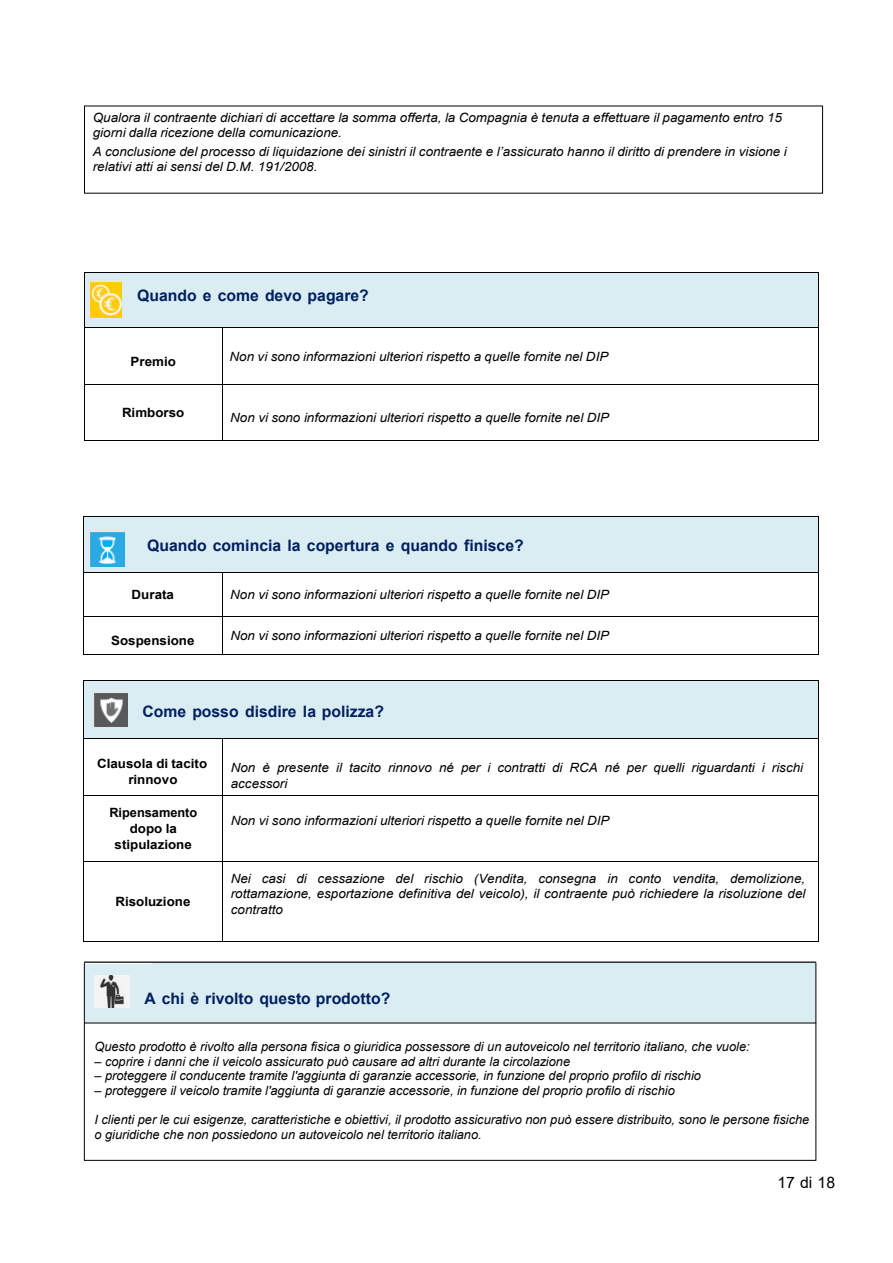
<style>
.page{position:relative;width:893px;height:1263px;background:#fff}
.page>*{position:absolute;margin:0;border:0;box-sizing:border-box;transform-origin:0 0}
.t1{font:700 15.75px "Arial";color:#001f5f}
.t2{font:15.75px "Arial";color:#000}
.t3{font:italic 12.75px/15.5px "Arial";color:#000;scale:1.05 1}
.t4{font:italic 12.75px/14.7px "Arial";color:#000}
.t5{font:700 12.75px/15.5px "Arial";color:#000;text-align:center;scale:1.04 1}
.t6{font:700 12.75px/15.6px "Arial";color:#000;text-align:center}
</style>
<div class="page">
<div style="left:84px;top:273px;width:734px;height:54px;background:#daedf3"></div>
<hr style="left:84px;top:272px;width:734px;height:1px;background:#000">
<hr style="left:84px;top:273px;width:1px;height:54px;background:#000">
<hr style="left:818px;top:273px;width:1px;height:54px;background:#000">
<hr style="left:84px;top:327px;width:138px;height:1px;background:#000">
<hr style="left:223px;top:327px;width:595px;height:1px;background:#000">
<hr style="left:84px;top:328px;width:1px;height:56px;background:#000">
<hr style="left:222px;top:328px;width:1px;height:56px;background:#000">
<hr style="left:818px;top:328px;width:1px;height:56px;background:#000">
<hr style="left:84px;top:384px;width:138px;height:1px;background:#000">
<hr style="left:223px;top:384px;width:595px;height:1px;background:#000">
<hr style="left:84px;top:385px;width:1px;height:55px;background:#000">
<hr style="left:84px;top:440px;width:138px;height:1px;background:#000">
<hr style="left:222px;top:385px;width:1px;height:55px;background:#000">
<hr style="left:223px;top:440px;width:595px;height:1px;background:#000">
<hr style="left:818px;top:385px;width:1px;height:55px;background:#000">
<div style="left:84px;top:517px;width:734px;height:55px;background:#daedf3"></div>
<hr style="left:84px;top:516px;width:734px;height:1px;background:#000">
<hr style="left:83px;top:517px;width:1px;height:55px;background:#000">
<hr style="left:818px;top:517px;width:1px;height:55px;background:#000">
<hr style="left:84px;top:572px;width:138px;height:1px;background:#000">
<hr style="left:223px;top:572px;width:595px;height:1px;background:#000">
<hr style="left:83px;top:573px;width:1px;height:43px;background:#000">
<hr style="left:222px;top:573px;width:1px;height:43px;background:#000">
<hr style="left:818px;top:573px;width:1px;height:43px;background:#000">
<hr style="left:84px;top:616px;width:138px;height:1px;background:#000">
<hr style="left:223px;top:616px;width:595px;height:1px;background:#000">
<hr style="left:83px;top:616px;width:1px;height:38px;background:#000">
<hr style="left:84px;top:654px;width:138px;height:1px;background:#000">
<hr style="left:222px;top:616px;width:1px;height:38px;background:#000">
<hr style="left:223px;top:654px;width:595px;height:1px;background:#000">
<hr style="left:818px;top:616px;width:1px;height:38px;background:#000">
<div style="left:84px;top:681px;width:734px;height:57px;background:#daedf3"></div>
<hr style="left:84px;top:680px;width:734px;height:1px;background:#000">
<hr style="left:83px;top:681px;width:1px;height:57px;background:#000">
<hr style="left:818px;top:681px;width:1px;height:57px;background:#000">
<hr style="left:84px;top:738px;width:138px;height:1px;background:#000">
<hr style="left:223px;top:738px;width:595px;height:1px;background:#000">
<hr style="left:83px;top:739px;width:1px;height:56px;background:#000">
<hr style="left:222px;top:739px;width:1px;height:56px;background:#000">
<hr style="left:818px;top:739px;width:1px;height:56px;background:#000">
<hr style="left:84px;top:795px;width:138px;height:1px;background:#000">
<hr style="left:223px;top:795px;width:595px;height:1px;background:#000">
<hr style="left:83px;top:796px;width:1px;height:65px;background:#000">
<hr style="left:222px;top:796px;width:1px;height:65px;background:#000">
<hr style="left:818px;top:796px;width:1px;height:65px;background:#000">
<hr style="left:84px;top:861px;width:138px;height:1px;background:#000">
<hr style="left:223px;top:861px;width:595px;height:1px;background:#000">
<hr style="left:83px;top:861px;width:1px;height:80px;background:#000">
<hr style="left:84px;top:941px;width:138px;height:1px;background:#000">
<hr style="left:222px;top:861px;width:1px;height:80px;background:#000">
<hr style="left:223px;top:941px;width:595px;height:1px;background:#000">
<hr style="left:818px;top:861px;width:1px;height:80px;background:#000">
<img style="left:89px;top:279px;width:33px;height:39px">
<img style="left:89px;top:530px;width:36px;height:36px">
<img style="left:92px;top:691px;width:35px;height:36px">
<div style="left:85px;top:964px;width:730px;height:58px;background:#daedf3"></div>
<hr style="left:84px;top:961px;width:732px;height:2px;background:#000">
<hr style="left:84px;top:963px;width:1px;height:197px;background:#000">
<hr style="left:815px;top:963px;width:1px;height:197px;background:#000">
<hr style="left:84px;top:1022px;width:732px;height:1px;background:#000">
<hr style="left:84px;top:1160px;width:732px;height:1px;background:#000">
<img style="left:95px;top:975px;width:35px;height:32px">
<p class="t3" style="left:93px;top:110px;width:658px;line-height:15px">Qualora il contraente dichiari di accettare la somma offerta, la Compagnia è tenuta a effettuare il pagamento entro 15 giorni dalla ricezione della comunicazione.</p>
<p class="t3" style="left:93px;top:145px;width:662px;line-height:15px">A conclusione del processo di liquidazione dei sinistri il contraente e l’assicurato hanno il diritto di prendere in visione i relativi atti ai sensi del D.M. 191/2008.</p>
<p class="t1" style="left:137px;top:285px;width:233px">Quando e come devo pagare?</p>
<p class="t5" style="left:131px;top:354px;width:45px">Premio</p>
<p class="t3" style="left:230px;top:349px;width:362px">Non vi sono informazioni ulteriori rispetto a quelle fornite nel DIP</p>
<p class="t5" style="left:122px;top:405px;width:62px">Rimborso</p>
<p class="t3" style="left:230px;top:409px;width:362px">Non vi sono informazioni ulteriori rispetto a quelle fornite nel DIP</p>
<p class="t1" style="left:147px;top:535px;width:378px">Quando comincia la copertura e quando finisce?</p>
<p class="t5" style="left:132px;top:587px;width:42px">Durata</p>
<p class="t3" style="left:230px;top:587px;width:362px">Non vi sono informazioni ulteriori rispetto a quelle fornite nel DIP</p>
<p class="t5" style="left:111px;top:632px;width:82px">Sospensione</p>
<p class="t3" style="left:230px;top:628px;width:362px">Non vi sono informazioni ulteriori rispetto a quelle fornite nel DIP</p>
<p class="t1" style="left:142px;top:700px;width:243px">Come posso disdire la polizza?</p>
<p class="t5" style="left:97px;top:756px;width:107px">Clausola di tacito rinnovo</p>
<p class="t3" style="left:231px;top:759px;width:547px;line-height:15.9px">Non è presente il tacito rinnovo né per i contratti di RCA né per quelli riguardanti i rischi accessori</p>
<p class="t6" style="left:109px;top:805px;width:89px">Ripensamento dopo la stipulazione</p>
<p class="t3" style="left:231px;top:813px;width:362px">Non vi sono informazioni ulteriori rispetto a quelle fornite nel DIP</p>
<p class="t5" style="left:115px;top:894px;width:74px">Risoluzione</p>
<p class="t3" style="left:231px;top:871px;width:549px;text-align:justify">Nei casi di cessazione del rischio (Vendita, consegna in conto vendita, demolizione, rottamazione, esportazione definitiva del veicolo), il contraente può richiedere la risoluzione del contratto</p>
<p class="t1" style="left:144px;top:987px;width:247px">A chi è rivolto questo prodotto?</p>
<p class="t4" style="left:94px;top:1039px;width:657px">Questo prodotto è rivolto alla persona fisica o giuridica possessore di un autoveicolo nel territorio italiano, che vuole:</p>
<p class="t4" style="left:94px;top:1054px;width:477px">– coprire i danni che il veicolo assicurato può causare ad altri durante la circolazione</p>
<p class="t4" style="left:94px;top:1069px;width:608px">– proteggere il conducente tramite l'aggiunta di garanzie accessorie, in funzione del proprio profilo di rischio</p>
<p class="t4" style="left:94px;top:1083px;width:582px">– proteggere il veicolo tramite l'aggiunta di garanzie accessorie, in funzione del proprio profilo di rischio</p>
<p class="t4" style="left:94px;top:1113px;width:716px">I clienti per le cui esigenze, caratteristiche e obiettivi, il prodotto assicurativo non può essere distribuito, sono le persone fisiche o giuridiche che non possiedono un autoveicolo nel territorio italiano.</p>
<p class="t2" style="left:777px;top:1172px;width:59px">17 di 18</p>
</div>
